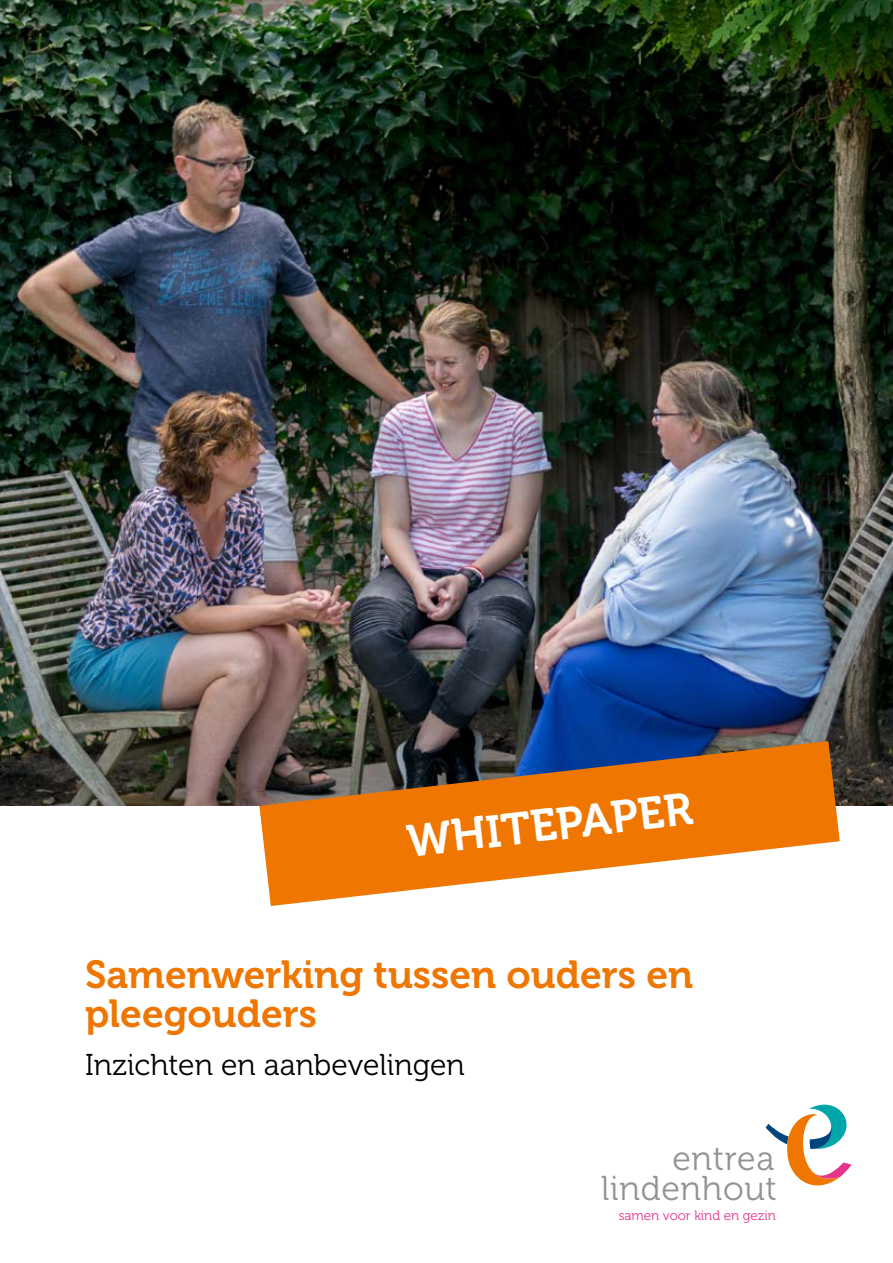
<style>
.page{position:relative;width:893px;height:1263px;background:#fff}
.page>*{position:absolute;margin:0;border:0;box-sizing:border-box;transform-origin:0 0}
.t1{font:45px "Museo 700";color:#fff}
.t2{font:39px/39px "Museo 700";color:#ee7601}
.t3{font:34.35px/30.2px "Museo 300";letter-spacing:.02em;color:#939391;text-align:right}
.t4{font:30px "Museo 300";color:#000}
.t5{font:13.5px "Museo 300";color:#e4358b}
</style>
<div class="page">
<svg style="left:766px;top:1104px;width:86px;height:82px"></svg>
<img style="left:0;top:0;width:893px;height:806px">
<svg style="left:259px;top:741px;width:581px;height:165px;fill:#ee7601"></svg>
<p class="t1" style="left:405px;top:815px;width:288px;rotate:-6deg">WHITEPAPER</p>
<p class="t2" style="left:85px;top:956px;width:610px">Samenwerking tussen ouders en pleegouders</p>
<p class="t4" style="left:85px;top:1048px;width:381px">Inzichten en aanbevelingen</p>
<p class="t3" style="left:601px;top:1144px;width:177px">entrea lindenhout</p>
<p class="t5" style="left:619px;top:1208px;width:159px">samen voor kind en gezin</p>
</div>
